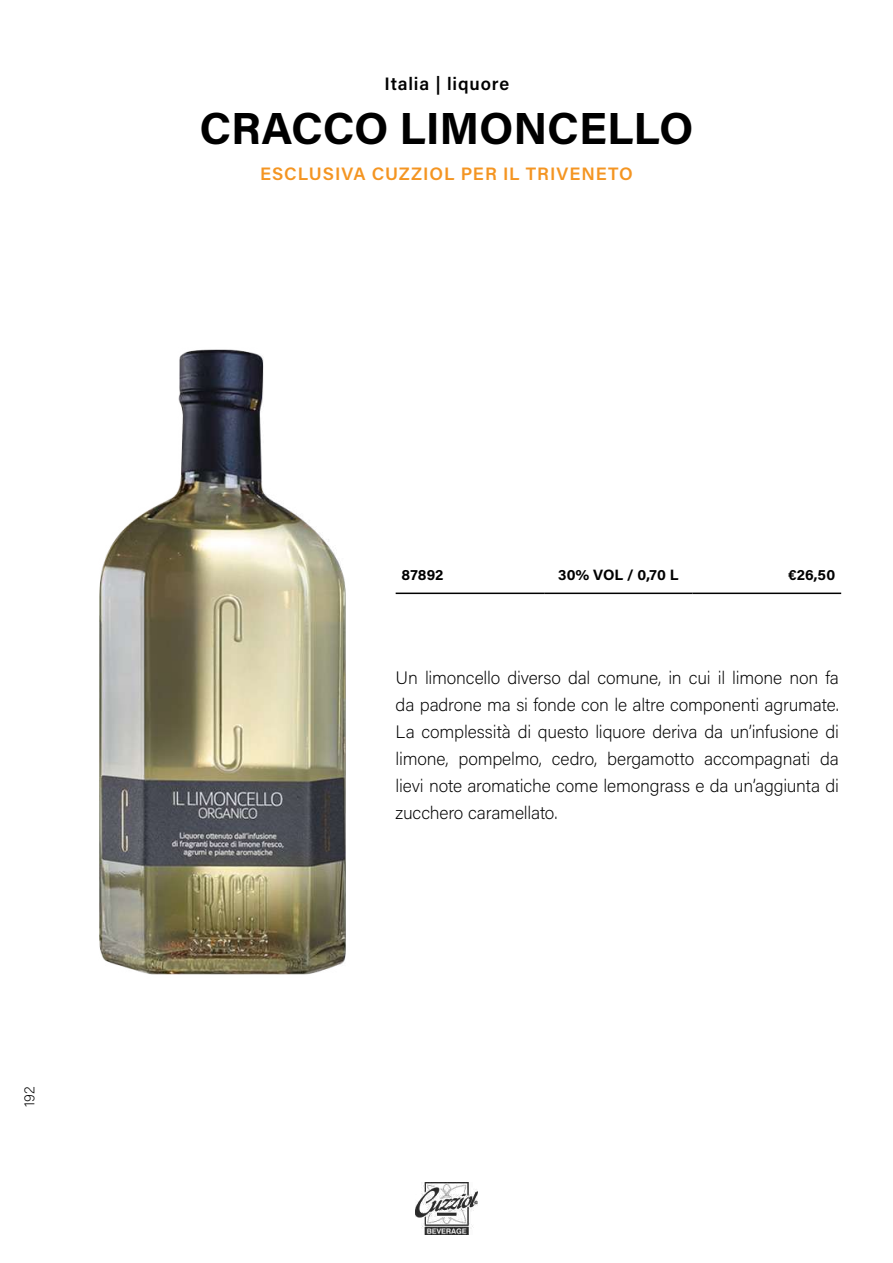
<style>
.page{position:relative;width:893px;height:1263px;background:#fff}
.page>*{position:absolute;margin:0;border:0;box-sizing:border-box;transform-origin:0 0}
.t1{font:700 45px "Acumin Pro";letter-spacing:-.005em;color:#000}
.t2{font:200 18px/27px "Acumin Pro";letter-spacing:-.01em;color:#000;text-align:justify}
.t3{font:600 18px "Acumin Pro";letter-spacing:.05em;color:#f49522}
.t4{font:600 18px "Acumin Pro";letter-spacing:.045em;color:#000}
.t5{font:700 15px "Acumin Pro";color:#000}
.t6{font:200 15px "Acumin Pro";color:#000}
</style>
<div class="page">
<img style="left:416px;top:1182px;width:61px;height:52px">
<img style="left:99px;top:349px;width:297px;height:626px">
<hr style="left:396px;top:592px;width:148px;height:2px;background:#000">
<hr style="left:544px;top:592px;width:149px;height:2px;background:#000">
<hr style="left:693px;top:592px;width:148px;height:2px;background:#000">
<p class="t6" style="left:19px;top:1107px;width:22px;rotate:-90deg">192</p>
<p class="t4" style="left:385px;top:71px;width:126px">Italia | liquore</p>
<h1 class="t1" style="left:199px;top:97px;width:496px">CRACCO LIMONCELLO</h1>
<p class="t3" style="left:260px;top:161px;width:374px">ESCLUSIVA CUZZIOL PER IL TRIVENETO</p>
<p class="t5" style="left:402px;top:564px;width:43px">87892</p>
<p class="t5" style="left:558px;top:564px;width:122px">30% VOL / 0,70 L</p>
<p class="t5" style="left:788px;top:564px;width:48px">€26,50</p>
<p class="t2" style="left:396px;top:664px;width:445px">Un limoncello diverso dal comune, in cui il limone non fa da padrone ma si fonde con le altre componenti agrumate.<br>La complessità di questo liquore deriva da un’infusione di limone, pompelmo, cedro, bergamotto accompagnati da lievi note aromatiche come lemongrass e da un’aggiunta di zucchero caramellato.</p>
</div>
